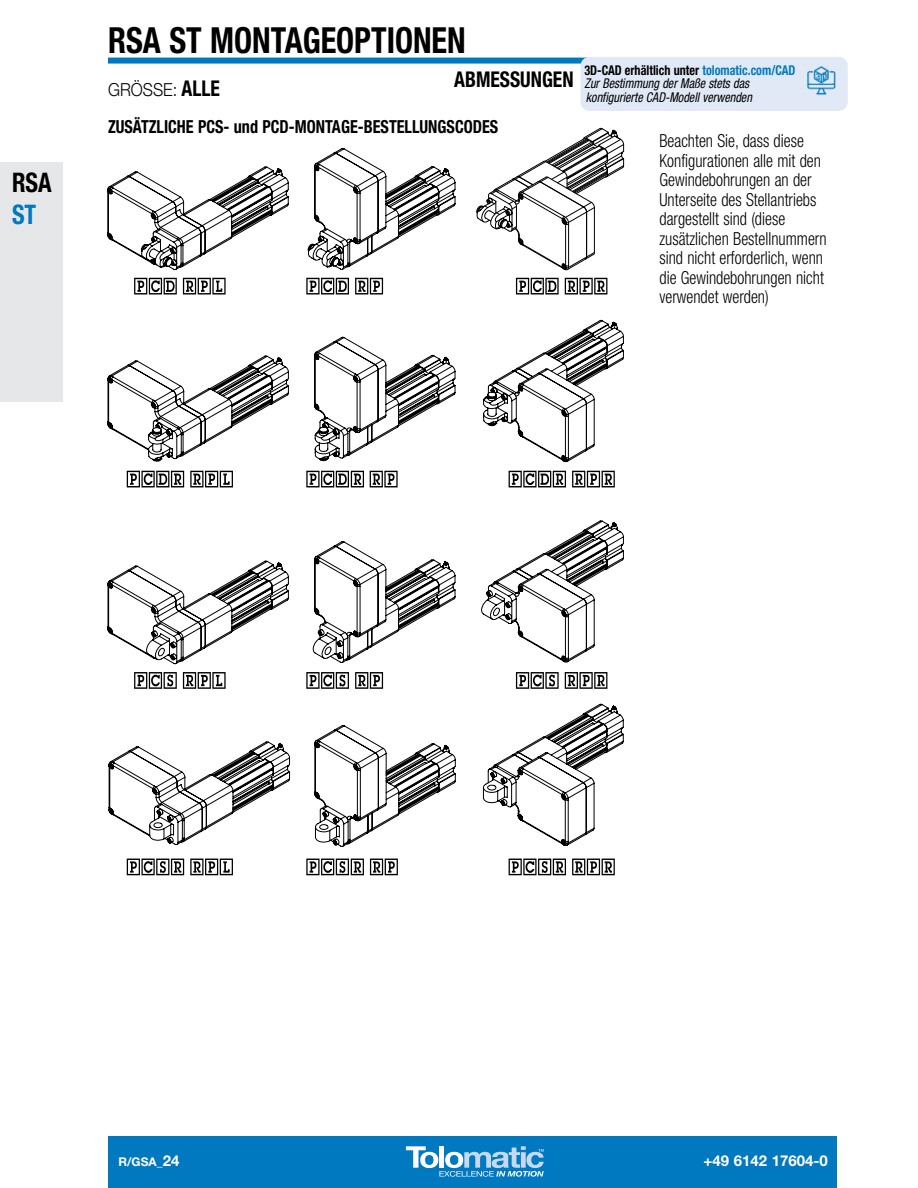
<style>
.page{position:relative;width:918px;height:1188px;background:#fff}
.page>*{position:absolute;margin:0;border:0;box-sizing:border-box;transform-origin:0 0}
.t1{font:700 condensed 36px "Helvetica Neue LT Std";color:#000;scale:.9 1}
.t2{font:700 condensed 27px "Helvetica Neue LT Std";color:#000;scale:.9 1}
.t3{font:700 condensed 27px "Helvetica Neue LT Std";color:#0079c1;scale:.9 1}
.t4{font:700 condensed 21.75px "Helvetica Neue LT Std";color:#000;scale:.9 1}
.t5{font:300 condensed 18px/19.5px "Helvetica Neue LT Std";color:#000;scale:.9 1}
.t6{font:700 condensed 18px "Helvetica Neue LT Std";color:#000;scale:.9 1}
.t7{font:300 18px "Helvetica Neue LT Std";color:#000;scale:.9 1}
.t8{font:700 15px "Helvetica Neue LT Std";color:#fff}
.t9{font:italic condensed 13.5px/13.5px "Helvetica Neue LT Std";color:#000;scale:.9 1}
.t10{font:700 12px "Helvetica Neue LT Std";color:#fff}
.s1{font-weight:700;font-stretch:condensed;font-size:21.75px}
.s2{font-weight:700;font-style:normal}
.s3{font-weight:700;font-style:normal;color:#0079c1}
.s4{font-size:15px}
</style>
<div class="page">
<div style="left:108px;top:58px;width:729px;height:6px;background:#0079c1"></div>
<div style="left:108px;top:1136px;width:729px;height:52px;background:#0079c1"></div>
<svg style="left:406px;top:1146px;width:138px;height:31px"></svg>
<div style="left:0;top:162px;width:63px;height:239px;background:#e6e7e8"></div>
<div style="left:580px;top:57px;width:268px;height:54px;background:#e1e9f6;border-radius:9px"></div>
<img style="left:807px;top:66px;width:29px;height:29px">
<svg style="left:107px;top:166px;width:182px;height:104px"></svg>
<svg style="left:308px;top:148px;width:148px;height:122px"></svg>
<svg style="left:107px;top:355px;width:182px;height:107px"></svg>
<svg style="left:313px;top:336px;width:143px;height:125px"></svg>
<svg style="left:483px;top:320px;width:141px;height:142px"></svg>
<svg style="left:107px;top:560px;width:182px;height:104px"></svg>
<svg style="left:481px;top:520px;width:143px;height:143px"></svg>
<svg style="left:108px;top:741px;width:182px;height:105px"></svg>
<svg style="left:482px;top:703px;width:142px;height:143px"></svg>
<svg style="left:314px;top:725px;width:142px;height:122px"></svg>
<svg style="left:476px;top:128px;width:149px;height:143px"></svg>
<svg style="left:134px;top:278px;width:43px;height:16px"></svg>
<svg style="left:183px;top:278px;width:43px;height:16px"></svg>
<svg style="left:306px;top:278px;width:43px;height:16px"></svg>
<svg style="left:355px;top:278px;width:28px;height:16px"></svg>
<svg style="left:516px;top:278px;width:43px;height:16px"></svg>
<svg style="left:565px;top:278px;width:42px;height:16px"></svg>
<svg style="left:127px;top:471px;width:57px;height:16px"></svg>
<svg style="left:190px;top:471px;width:43px;height:16px"></svg>
<svg style="left:306px;top:471px;width:58px;height:16px"></svg>
<svg style="left:370px;top:471px;width:28px;height:16px"></svg>
<svg style="left:509px;top:471px;width:57px;height:16px"></svg>
<svg style="left:572px;top:471px;width:43px;height:16px"></svg>
<svg style="left:134px;top:672px;width:43px;height:17px"></svg>
<svg style="left:183px;top:672px;width:43px;height:17px"></svg>
<svg style="left:306px;top:541px;width:150px;height:148px"></svg>
<svg style="left:516px;top:672px;width:43px;height:17px"></svg>
<svg style="left:565px;top:672px;width:42px;height:17px"></svg>
<svg style="left:127px;top:859px;width:57px;height:16px"></svg>
<svg style="left:190px;top:859px;width:43px;height:16px"></svg>
<svg style="left:306px;top:859px;width:58px;height:16px"></svg>
<svg style="left:370px;top:859px;width:28px;height:16px"></svg>
<svg style="left:509px;top:859px;width:57px;height:16px"></svg>
<svg style="left:572px;top:859px;width:43px;height:16px"></svg>
<h2 class="t2" style="left:12px;top:166px;width:46px">RSA</h2>
<h2 class="t3" style="left:12px;top:198px;width:28px">ST</h2>
<h1 class="t1" style="left:108px;top:18px;width:399px">RSA ST MONTAGEOPTIONEN</h1>
<p class="t7" style="left:108px;top:79px;width:126px">GRÖSSE: <span class="s1">ALLE</span></p>
<p class="t4" style="left:454px;top:66px;width:134px">ABMESSUNGEN</p>
<p class="t9" style="left:584px;top:64px;width:236px"><span class="s2">3D-CAD erhältlich unter</span> <span class="s3">tolomatic.com/CAD<br></span>Zur Bestimmung der Maße stets das konfigurierte CAD-Modell verwenden</p>
<p class="t6" style="left:108px;top:116px;width:435px">ZUSÄTZLICHE PCS- und PCD-MONTAGE-BESTELLUNGSCODES</p>
<p class="t5" style="left:659px;top:131px;width:187px">Beachten Sie, dass diese<br>Konfigurationen alle mit den<br>Gewindebohrungen an der<br>Unterseite des Stellantriebs dargestellt sind (diese zusätzlichen Bestellnummern sind nicht erforderlich, wenn die Gewindebohrungen nicht verwendet werden)</p>
<p class="t10" style="left:118px;top:1155px;width:62px">R/GSA_<span class="s4">24</span></p>
<p class="t8" style="left:704px;top:1152px;width:126px">+49 6142 17604-0</p>
</div>
